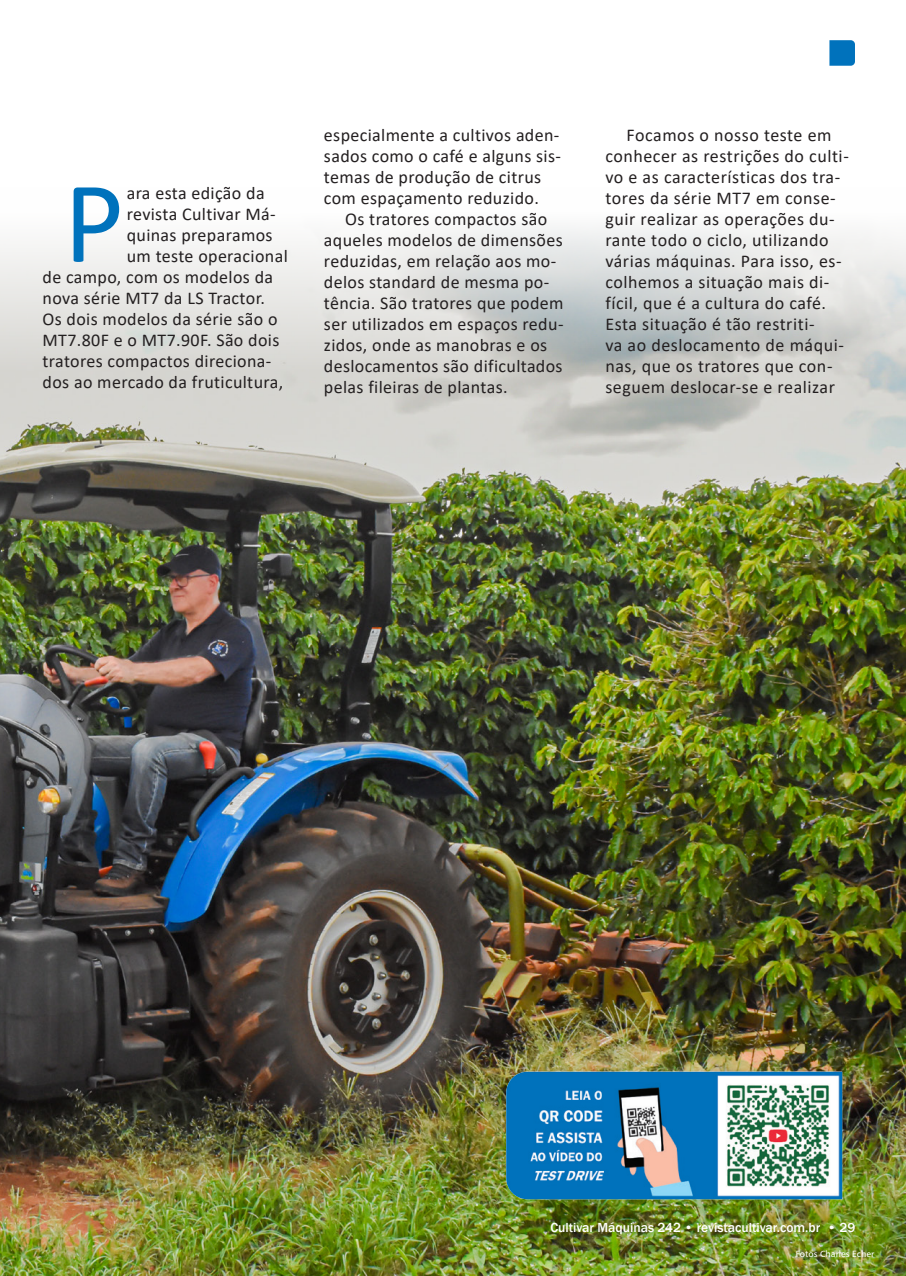
<style>
.page{position:relative;width:906px;height:1276px;background:#fff}
.page>*{position:absolute;margin:0;border:0;box-sizing:border-box;transform-origin:0 0}
.CorpoTEXTO{font:117.3px "Calibri";color:#0072bc}
.CorpoTEXTO-2{font:18px/21px "Calibri";letter-spacing:.02em;color:#231f20}
.Título_2{font:500 13.5px "Franklin Gothic";color:#fff}
.CRÉDITOS_FOTOS{font:9px "Humana 777";color:#fff}
</style>
<div class="page">
<img style="left:0;top:226px;width:906px;height:1050px">
<svg style="left:829px;top:40px;width:26px;height:26px"></svg>
<img style="left:506px;top:1071px;width:336px;height:128px">
<img style="left:721px;top:1078px;width:115px;height:115px">
<p class="CorpoTEXTO" style="left:64px;top:141px;width:62px">P</p>
<p class="CorpoTEXTO-2" style="left:127px;top:182px;width:139px">ara esta edição da</p>
<p class="CorpoTEXTO-2" style="left:127px;top:203px;width:151px">revista Cultivar Má-</p>
<p class="CorpoTEXTO-2" style="left:127px;top:224px;width:147px">quinas preparamos</p>
<p class="CorpoTEXTO-2" style="left:127px;top:245px;width:163px">um teste operacional</p>
<p class="CorpoTEXTO-2" style="left:43px;top:266px;width:232px">de campo, com os modelos da</p>
<p class="CorpoTEXTO-2" style="left:43px;top:287px;width:224px">nova série MT7 da LS Tractor.</p>
<p class="CorpoTEXTO-2" style="left:43px;top:308px;width:236px">Os dois modelos da série são o</p>
<p class="CorpoTEXTO-2" style="left:43px;top:329px;width:238px">MT7.80F e o MT7.90F. São dois</p>
<p class="CorpoTEXTO-2" style="left:43px;top:350px;width:230px">tratores compactos direciona-</p>
<p class="CorpoTEXTO-2" style="left:43px;top:371px;width:242px">dos ao mercado da fruticultura,</p>
<p class="CorpoTEXTO-2" style="left:324px;top:124px;width:239px">especialmente a cultivos aden&shy;sados como o café e alguns sis&shy;temas de produção de citrus com espaçamento reduzido.</p>
<p class="CorpoTEXTO-2" style="left:324px;top:208px;width:241px;text-indent:21px">Os tratores compactos são aqueles modelos de dimensões reduzidas, em relação aos mo&shy;delos standard de mesma po&shy;tência. São tratores que podem ser utilizados em espaços redu&shy;zidos, onde as manobras e os deslocamentos são dificultados pelas fileiras de plantas.</p>
<p class="CorpoTEXTO-2" style="left:605px;top:124px;width:245px;text-indent:21px">Focamos o nosso teste em conhecer as restrições do culti&shy;vo e as características dos tra&shy;tores da série MT7 em conse&shy;guir realizar as operações du&shy;rante todo o ciclo, utilizando várias máquinas. Para isso, es&shy;colhemos a situação mais di&shy;fícil, que é a cultura do café.<br>Esta situação é tão restriti-<br>va ao deslocamento de máqui&shy;nas, que os tratores que con&shy;seguem deslocar-se e realizar</p>
<p class="Título_2" style="left:550px;top:1218px;width:306px">Cultivar Máquinas 242 • revistacultivar.com.br • 29</p>
<p class="CRÉDITOS_FOTOS" style="left:796px;top:1248px;width:80px">Fotos Charles Echer</p>
</div>
